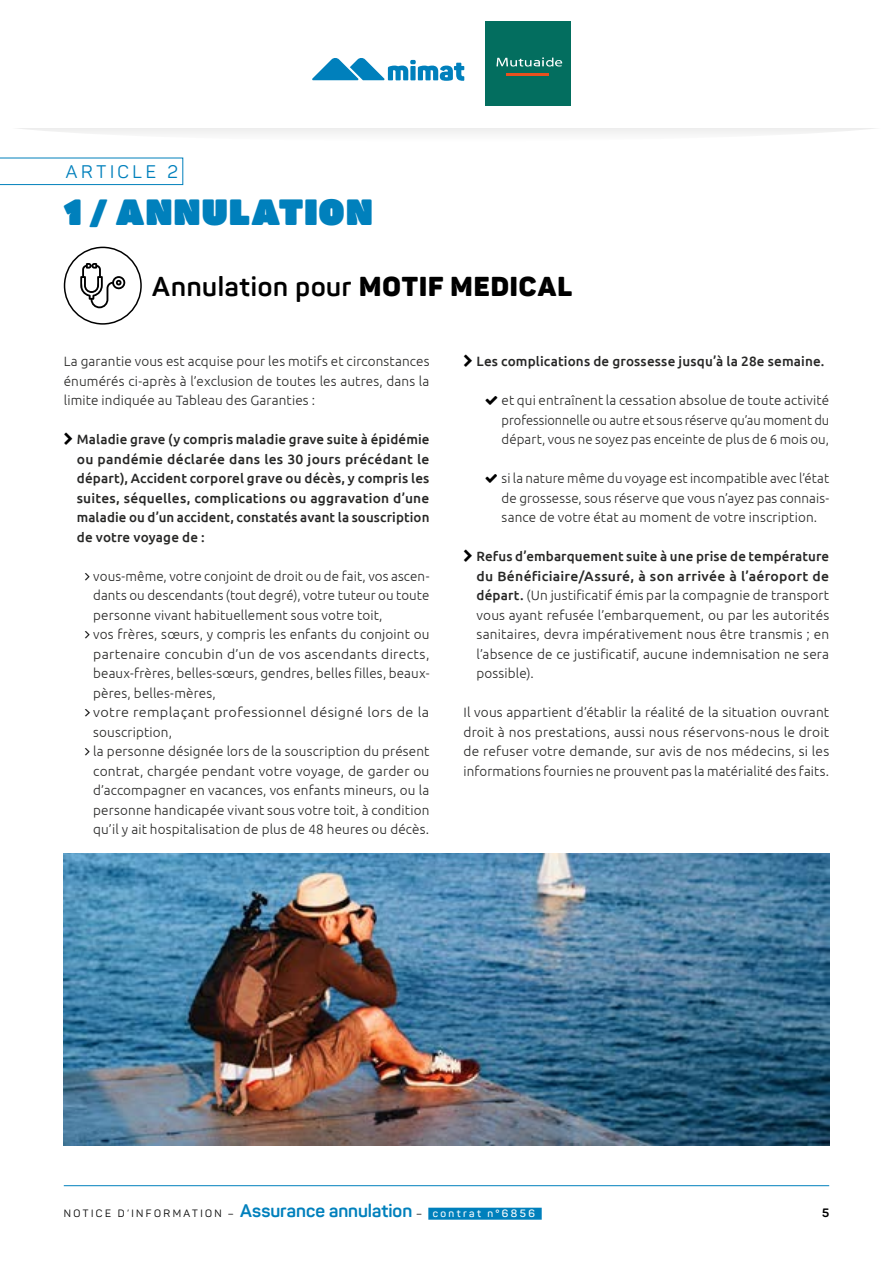
<style>
.page{position:relative;width:893px;height:1263px;background:#fff}
.page>*{position:absolute;margin:0;border:0;box-sizing:border-box;transform-origin:0 0}
.t1{font:900 36px "Panton";letter-spacing:.045em;color:#0080bc}
.t2{font:700 27px "Panton";letter-spacing:.025em;color:#000}
.t3{font:18px "Panton";letter-spacing:.21em;color:#0080bc}
.t4{font:300 13.5px/19.5px "Ubuntu";letter-spacing:.01em;color:#282827;text-align:justify}
.t5{font:500 13.5px/19.5px "Ubuntu";letter-spacing:.01em;color:#282827;text-align:justify}
.t6{font:700 12px "Panton";color:#000}
.t7{font:10.5px "Panton";letter-spacing:.23em;color:#000}
.s1{font-weight:900}
.s2{font-weight:500}
.s3{font-weight:700;font-size:18px;color:#0080bc}
.s4{font-weight:600;color:#fff}
</style>
<div class="page">
<div style="left:18px;top:128px;width:857px;height:6px;background:#f2f2f1"></div>
<hr style="left:64px;top:1185px;width:765px;height:1px;background:#0080bc">
<div style="left:428px;top:1208px;width:114px;height:12px;background:#0080bc"></div>
<div style="left:486px;top:21px;width:85px;height:85px;background:#036e5f"></div>
<hr style="left:506px;top:74px;width:43px;height:2px;background:#e8511f">
<svg style="left:496px;top:57px;width:66px;height:10px"></svg>
<svg style="left:312px;top:58px;width:152px;height:23px"></svg>
<svg style="left:0;top:158px;width:183px;height:27px"></svg>
<svg style="left:80px;top:263px;width:46px;height:45px"></svg>
<div style="left:64px;top:247px;width:78px;height:78px;border:2px solid #000;border-radius:50%"></div>
<img style="left:64px;top:854px;width:765px;height:291px">
<h3 class="t3" style="left:66px;top:161px;width:114px">ARTICLE 2</h3>
<h1 class="t1" style="left:64px;top:185px;width:310px">1 / ANNULATION</h1>
<h2 class="t2" style="left:152px;top:270px;width:421px">Annulation pour <span class="s1">MOTIF MEDICAL</span></h2>
<p class="t4" style="left:64px;top:351px;width:367px">La garantie vous est acquise pour les motifs et circonstances énumérés ci-après à l’exclusion de toutes les autres, dans la limite indiquée au Tableau des Garanties :</p>
<p class="t5" style="left:77px;top:429px;width:354px">Maladie grave (y compris maladie grave suite à épidémie ou pandémie déclarée dans les 30 jours précédant le départ), Accident corporel grave ou décès, y compris les suites, séquelles, complications ou aggravation d’une maladie ou d’un accident, constatés avant la souscription de votre voyage de :</p>
<p class="t4" style="left:93px;top:566px;width:338px;text-align:left">vous-même, votre conjoint de droit ou de fait, vos ascen&shy;dants ou descendants (tout degré), votre tuteur ou toute personne vivant habituellement sous votre toit,<br>vos frères, sœurs, y compris les enfants du conjoint ou partenaire concubin d’un de vos ascendants directs, beaux-frères, belles-sœurs, gendres, belles filles, beaux&shy;pères, belles-mères,<br>votre remplaçant professionnel désigné lors de la souscription,<br>la personne désignée lors de la souscription du présent contrat, chargée pendant votre voyage, de garder ou d’accompagner en vacances, vos enfants mineurs, ou la personne handicapée vivant sous votre toit, à condition qu’il y ait hospitalisation de plus de 48 heures ou décès.</p>
<p class="t5" style="left:476px;top:351px;width:350px">Les complications de grossesse jusqu’à la 28e semaine.</p>
<p class="t4" style="left:502px;top:390px;width:329px">et qui entraînent la cessation absolue de toute activité professionnelle ou autre et sous réserve qu’au moment du départ, vous ne soyez pas enceinte de plus de 6 mois ou,</p>
<p class="t4" style="left:502px;top:468px;width:329px">si la nature même du voyage est incompatible avec l’état de grossesse, sous réserve que vous n’ayez pas connais&shy;sance de votre état au moment de votre inscription.</p>
<p class="t4" style="left:476px;top:546px;width:354px"><span class="s2">Refus d’embarquement suite à une prise de température du Bénéficiaire/Assuré, à son arrivée à l’aéroport de départ.</span> (Un justificatif émis par la compagnie de transport vous ayant refusée l’embarquement, ou par les autorités sanitaires, devra impérativement nous être transmis ; en l’absence de ce justificatif, aucune indemnisation ne sera possible).</p>
<p class="t4" style="left:463px;top:702px;width:367px">Il vous appartient d’établir la réalité de la situation ouvrant droit à nos prestations, aussi nous réservons-nous le droit de refuser votre demande, sur avis de nos médecins, si les informations fournies ne prouvent pas la matérialité des faits.</p>
<p class="t7" style="left:64px;top:1206px;width:473px">NOTICE D’INFORMATION – <span class="s3">Assurance annulation</span> – <span class="s4">contrat n°6856</span></p>
<p class="t6" style="left:822px;top:1205px;width:9px">5</p>
</div>
